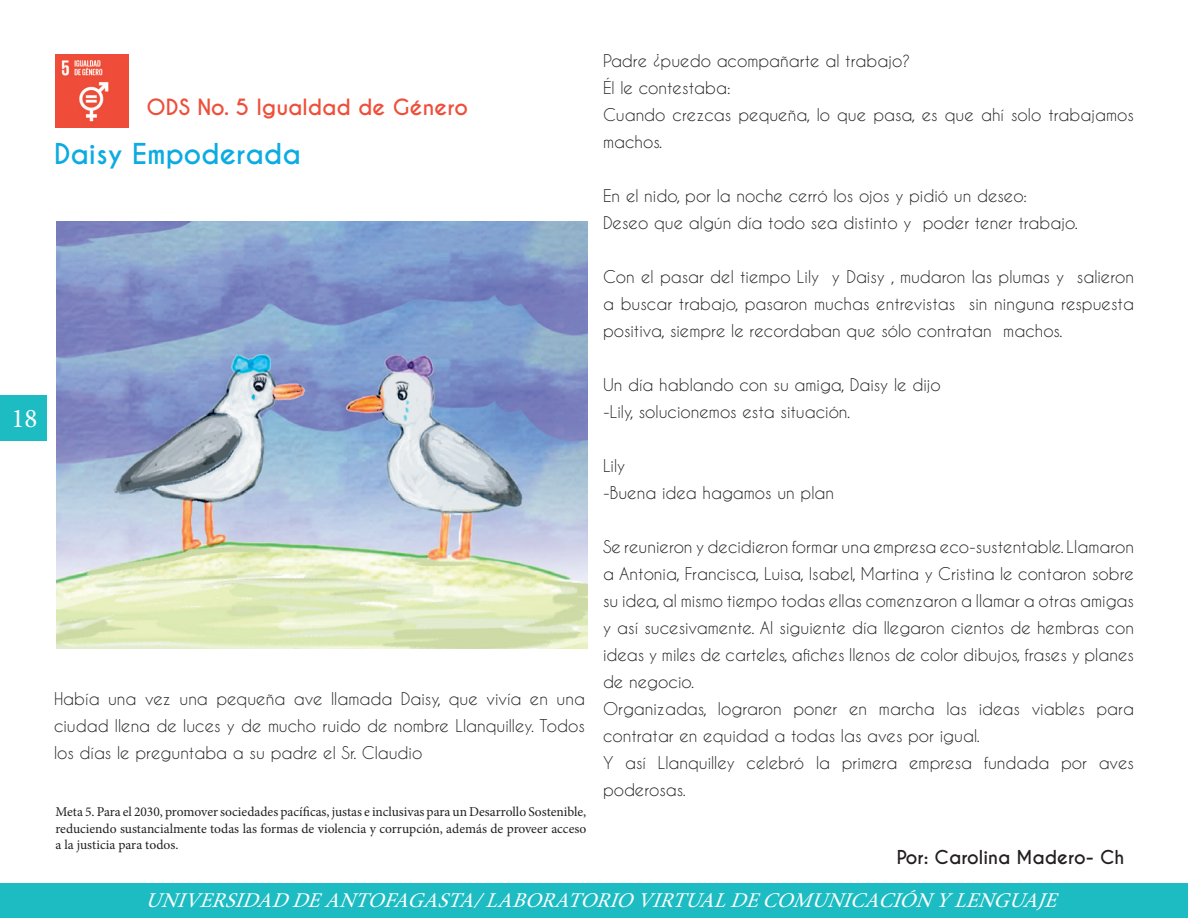
<style>
.page{position:relative;width:1188px;height:918px;background:#fff}
.page>*{position:absolute;margin:0;border:0;box-sizing:border-box;transform-origin:0 0}
.t1{font:700 27px "Caviar Dreams";color:#0cabe1}
.t2{font:27px "Minion Pro";color:#fff}
.t3{font:italic 21px "Minion Pro";color:#fff}
.t4{font:700 21px "Caviar Dreams";color:#ef4e3a}
.t5{font:700 18px "Caviar Dreams";color:#231f20}
.t6{font:16.5px/27px "Caviar Dreams";color:#231f20}
.t7{font:13.5px/16.2px "Minion Pro";color:#231f20;text-align:justify}
</style>
<div class="page">
<div style="left:0;top:395px;width:46px;height:46px;background:#1cbcc2"></div>
<div style="left:0;top:884px;width:1188px;height:34px;background:#1cbcc2"></div>
<img style="left:55px;top:54px;width:74px;height:73px">
<img style="left:57px;top:221px;width:531px;height:428px">
<h1 class="t2" style="left:11px;top:400px;width:27px">18</h1>
<p class="t4" style="left:147px;top:95px;width:323px">ODS No. 5 Igualdad de Género</p>
<h1 class="t1" style="left:54px;top:137px;width:248px">Daisy Empoderada</h1>
<p class="t6" style="left:54px;top:685px;width:533px;text-align:justify">Había una vez una pequeña ave llamada Daisy, que vivía en una ciudad llena de luces y de mucho ruido de nombre Llanquilley. Todos los días le preguntaba a su padre el Sr. Claudio</p>
<p class="t7" style="left:55px;top:804px;width:532px">Meta 5. Para el 2030, promover sociedades pacíficas, justas e inclusivas para un Desarrollo Sostenible, reduciendo sustancialmente todas las formas de violencia y corrupción, además de proveer acceso a la justicia para todos.</p>
<p class="t6" style="left:603px;top:47px;width:533px">Padre ¿puedo acompañarte al trabajo?<br>Él le contestaba:<br>Cuando crezcas pequeña, lo que pasa, es que ahí solo trabajamos machos.</p>
<p class="t6" style="left:603px;top:182px;width:477px">En el nido, por la noche cerró los ojos y pidió un deseo:<br>Deseo que algún día todo sea distinto y poder tener trabajo.</p>
<p class="t6" style="left:603px;top:263px;width:533px;text-align:justify">Con el pasar del tiempo Lily y Daisy , mudaron las plumas y salieron a buscar trabajo, pasaron muchas entrevistas sin ninguna respuesta positiva, siempre le recordaban que sólo contratan machos.</p>
<p class="t6" style="left:603px;top:371px;width:339px">Un día hablando con su amiga, Daisy le dijo -Lily, solucionemos esta situación.</p>
<p class="t6" style="left:603px;top:452px;width:233px">Lily<br>-Buena idea hagamos un plan</p>
<p class="t6" style="left:603px;top:533px;width:533px">Se reunieron y decidieron formar una empresa eco-sustentable. Llamaron a Antonia, Francisca, Luisa, Isabel, Martina y Cristina le contaron sobre su idea, al mismo tiempo todas ellas comenzaron a llamar a otras amigas y así sucesivamente. Al siguiente día llegaron cientos de hembras con ideas y miles de carteles, afiches llenos de color dibujos, frases y planes de negocio.<br>Organizadas, lograron poner en marcha las ideas viables para contratar en equidad a todas las aves por igual.<br>Y así Llanquilley celebró la primera empresa fundada por aves poderosas.</p>
<p class="t5" style="left:897px;top:847px;width:229px">Por: Carolina Madero- Ch</p>
<p class="t3" style="left:145px;top:886px;width:922px">UNIVERSIDADDEANTOFAGASTA/LABORATORIOVIRTUALDECOMUNICACIÓNYLENGUAJE</p>
</div>
